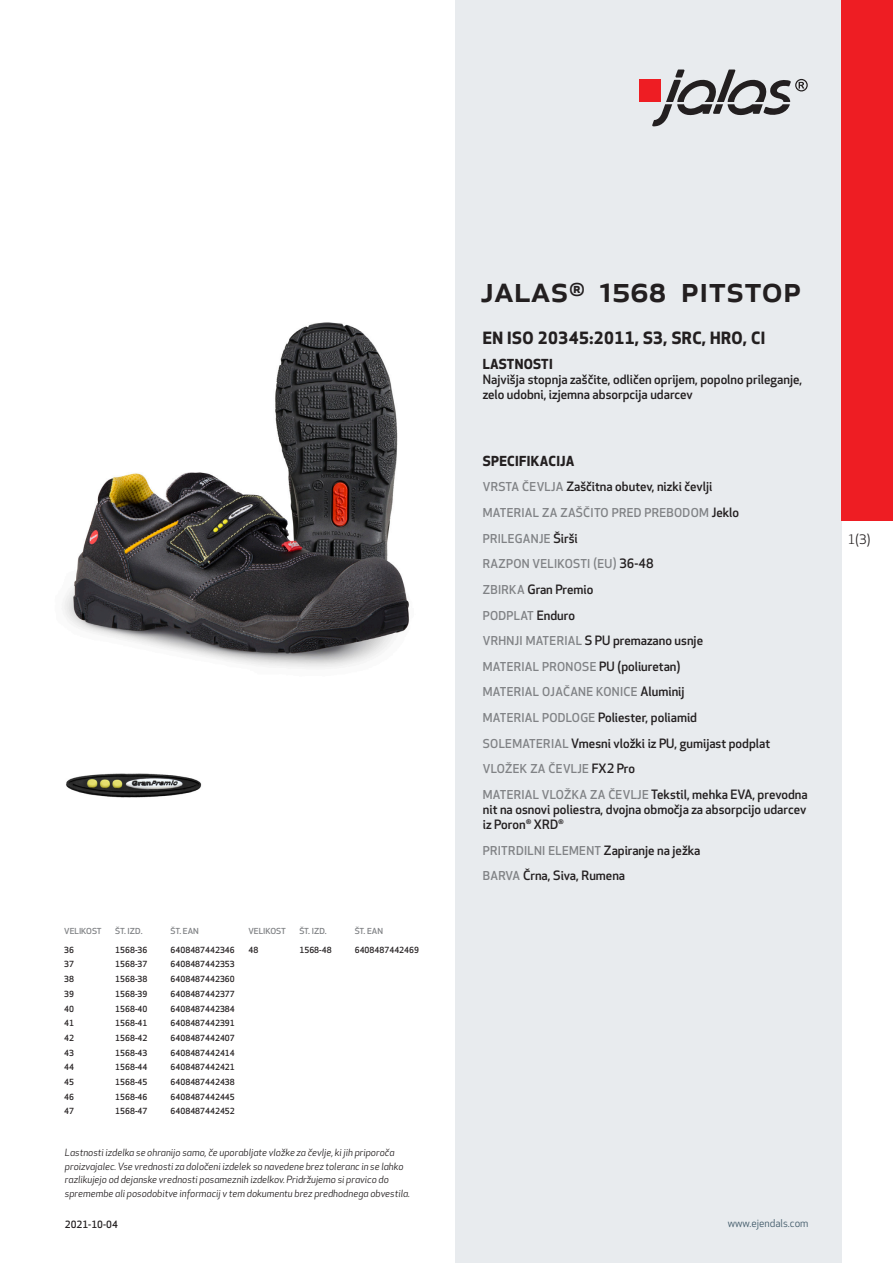
<style>
.page{position:relative;width:893px;height:1263px;background:#fff}
.page>*{position:absolute;margin:0;border:0;box-sizing:border-box;transform-origin:0 0}
.prodname{font:500 36px "Apex New";color:#231f20}
.Funktion_body{font:700 16.5px "Apex New";letter-spacing:.025em;color:#231f20}
.Funktion_body-2{font:700 13.5px "Apex New";letter-spacing:.025em;color:#231f20}
.t1{font:12.75px "Apex New";color:#231f20}
.Funktion_body-3{font:500 12.6px/15px "Apex New";color:#231f20}
.Funktion_body-4{font:500 12px "Apex New";letter-spacing:.025em;color:#808285}
.t2{font:10.5px "Apex New";color:#405968}
.t3{font:italic 9.75px/13.5px "Apex New";color:#231f20}
.t4{font:500 9.75px "Apex New";color:#231f20}
.ArticleTable_body{font:500 8.25px "Apex New";color:#231f20}
.ArticeTable_header{font:500 8.1px "Apex New";color:#808285;scale:1.06 1}
.s1{font-size:12px;color:#808285}
.s2{font-size:12.6px;color:#231f20}
</style>
<div class="page">
<div style="left:455px;top:0;width:387px;height:1263px;background:#e8ebee"></div>
<div style="left:639px;top:80px;width:22px;height:22px;background:#ee1d23"></div>
<svg style="left:652px;top:70px;width:156px;height:56px"></svg>
<div style="left:842px;top:0;width:51px;height:520px;background:#ee1d23"></div>
<img style="left:64px;top:323px;width:345px;height:345px">
<img style="left:66px;top:773px;width:136px;height:25px">
<p class="ArticeTable_header" style="left:64px;top:925px;width:37px">VELIKOST</p>
<p class="ArticeTable_header" style="left:115px;top:925px;width:27px">ŠT. IZD.</p>
<p class="ArticeTable_header" style="left:171px;top:925px;width:28px">ŠT. EAN</p>
<p class="ArticleTable_body" style="left:64px;top:944px;width:11px">36</p>
<p class="ArticleTable_body" style="left:115px;top:944px;width:34px">1568-36</p>
<p class="ArticleTable_body" style="left:171px;top:944px;width:66px">6408487442346</p>
<p class="ArticleTable_body" style="left:64px;top:959px;width:11px">37</p>
<p class="ArticleTable_body" style="left:115px;top:959px;width:34px">1568-37</p>
<p class="ArticleTable_body" style="left:171px;top:959px;width:66px">6408487442353</p>
<p class="ArticleTable_body" style="left:64px;top:973px;width:11px">38</p>
<p class="ArticleTable_body" style="left:115px;top:973px;width:34px">1568-38</p>
<p class="ArticleTable_body" style="left:171px;top:973px;width:66px">6408487442360</p>
<p class="ArticleTable_body" style="left:64px;top:988px;width:11px">39</p>
<p class="ArticleTable_body" style="left:115px;top:988px;width:34px">1568-39</p>
<p class="ArticleTable_body" style="left:171px;top:988px;width:66px">6408487442377</p>
<p class="ArticleTable_body" style="left:64px;top:1003px;width:11px">40</p>
<p class="ArticleTable_body" style="left:115px;top:1003px;width:34px">1568-40</p>
<p class="ArticleTable_body" style="left:171px;top:1003px;width:66px">6408487442384</p>
<p class="ArticleTable_body" style="left:64px;top:1018px;width:11px">41</p>
<p class="ArticleTable_body" style="left:115px;top:1018px;width:34px">1568-41</p>
<p class="ArticleTable_body" style="left:171px;top:1018px;width:66px">6408487442391</p>
<p class="ArticleTable_body" style="left:64px;top:1032px;width:11px">42</p>
<p class="ArticleTable_body" style="left:115px;top:1032px;width:34px">1568-42</p>
<p class="ArticleTable_body" style="left:171px;top:1032px;width:66px">6408487442407</p>
<p class="ArticleTable_body" style="left:64px;top:1047px;width:11px">43</p>
<p class="ArticleTable_body" style="left:115px;top:1047px;width:34px">1568-43</p>
<p class="ArticleTable_body" style="left:171px;top:1047px;width:66px">6408487442414</p>
<p class="ArticleTable_body" style="left:64px;top:1062px;width:11px">44</p>
<p class="ArticleTable_body" style="left:115px;top:1062px;width:34px">1568-44</p>
<p class="ArticleTable_body" style="left:171px;top:1062px;width:66px">6408487442421</p>
<p class="ArticleTable_body" style="left:64px;top:1076px;width:11px">45</p>
<p class="ArticleTable_body" style="left:115px;top:1076px;width:34px">1568-45</p>
<p class="ArticleTable_body" style="left:171px;top:1076px;width:66px">6408487442438</p>
<p class="ArticleTable_body" style="left:64px;top:1091px;width:11px">46</p>
<p class="ArticleTable_body" style="left:115px;top:1091px;width:34px">1568-46</p>
<p class="ArticleTable_body" style="left:171px;top:1091px;width:66px">6408487442445</p>
<p class="ArticleTable_body" style="left:64px;top:1106px;width:11px">47</p>
<p class="ArticleTable_body" style="left:115px;top:1106px;width:34px">1568-47</p>
<p class="ArticleTable_body" style="left:171px;top:1106px;width:66px">6408487442452</p>
<p class="ArticeTable_header" style="left:248px;top:925px;width:37px">VELIKOST</p>
<p class="ArticeTable_header" style="left:299px;top:925px;width:27px">ŠT. IZD.</p>
<p class="ArticeTable_header" style="left:355px;top:925px;width:28px">ŠT. EAN</p>
<p class="ArticleTable_body" style="left:248px;top:944px;width:11px">48</p>
<p class="ArticleTable_body" style="left:299px;top:944px;width:34px">1568-48</p>
<p class="ArticleTable_body" style="left:355px;top:944px;width:66px">6408487442469</p>
<p class="t3" style="left:65px;top:1146px;width:347px">Lastnosti izdelka se ohranijo samo, če uporabljate vložke za čevlje, ki jih priporoča proizvajalec. Vse vrednosti za določeni izdelek so navedene brez toleranc in se lahko razlikujejo od dejanske vrednosti posameznih izdelkov. Pridržujemo si pravico do spremembe ali posodobitve informacij v tem dokumentu brez predhodnega obvestila.</p>
<p class="t4" style="left:65px;top:1218px;width:54px">2021-10-04</p>
<p class="prodname" style="left:480px;top:265px;width:322px">JALAS<sup>®</sup> 1568 PITSTOP</p>
<p class="Funktion_body" style="left:483px;top:326px;width:284px">EN ISO 20345:2011, S3, SRC, HRO, CI</p>
<p class="Funktion_body-2" style="left:483px;top:355px;width:71px">LASTNOSTI</p>
<p class="Funktion_body-3" style="left:483px;top:372px;width:321px">Najvišja stopnja zaščite, odličen oprijem, popolno prileganje, zelo udobni, izjemna absorpcija udarcev</p>
<p class="Funktion_body-2" style="left:483px;top:451px;width:93px">SPECIFIKACIJA</p>
<p class="Funktion_body-3" style="left:483px;top:479px;width:231px"><span class="s1">VRSTA ČEVLJA</span> Zaščitna obutev, nizki čevlji</p>
<p class="Funktion_body-4" style="left:483px;top:505px;width:258px">MATERIAL ZA ZAŠČITO PRED PREBODOM <span class="s2">Jeklo</span></p>
<p class="Funktion_body-4" style="left:483px;top:530px;width:97px">PRILEGANJE <span class="s2">Širši</span></p>
<p class="Funktion_body-4" style="left:483px;top:556px;width:172px">RAZPON VELIKOSTI (EU) <span class="s2">36-48</span></p>
<p class="Funktion_body-3" style="left:483px;top:582px;width:112px"><span class="s1">ZBIRKA</span> Gran Premio</p>
<p class="Funktion_body-4" style="left:483px;top:607px;width:94px">PODPLAT <span class="s2">Enduro</span></p>
<p class="Funktion_body-3" style="left:483px;top:633px;width:222px"><span class="s1">VRHNJI MATERIAL</span> S PU premazano usnje</p>
<p class="Funktion_body-4" style="left:483px;top:658px;width:199px">MATERIAL PRONOSE <span class="s2">PU (poliuretan)</span></p>
<p class="Funktion_body-4" style="left:483px;top:684px;width:203px">MATERIAL OJAČANE KONICE <span class="s2">Aluminij</span></p>
<p class="Funktion_body-3" style="left:483px;top:710px;width:216px"><span class="s1">MATERIAL PODLOGE</span> Poliester, poliamid</p>
<p class="Funktion_body-3" style="left:483px;top:735px;width:289px"><span class="s1">SOLEMATERIAL</span> Vmesni vložki iz PU, gumijast podplat</p>
<p class="Funktion_body-4" style="left:483px;top:761px;width:154px">VLOŽEK ZA ČEVLJE <span class="s2">FX2 Pro</span></p>
<p class="Funktion_body-3" style="left:483px;top:787px;width:326px;text-align:justify"><span class="s1">MATERIAL VLOŽKA ZA ČEVLJE</span> Tekstil, mehka EVA, prevodna nit na osnovi poliestra, dvojna območja za absorpcijo udarcev iz Poron<sup>®</sup> XRD<sup>®</sup></p>
<p class="Funktion_body-4" style="left:483px;top:842px;width:219px">PRITRDILNI ELEMENT <span class="s2">Zapiranje na ježka</span></p>
<p class="Funktion_body-3" style="left:483px;top:868px;width:144px"><span class="s1">BARVA</span> Črna, Siva, Rumena</p>
<p class="t1" style="left:848px;top:531px;width:24px">1(3)</p>
<p class="t2" style="left:728px;top:1217px;width:82px">www.ejendals.com</p>
</div>
